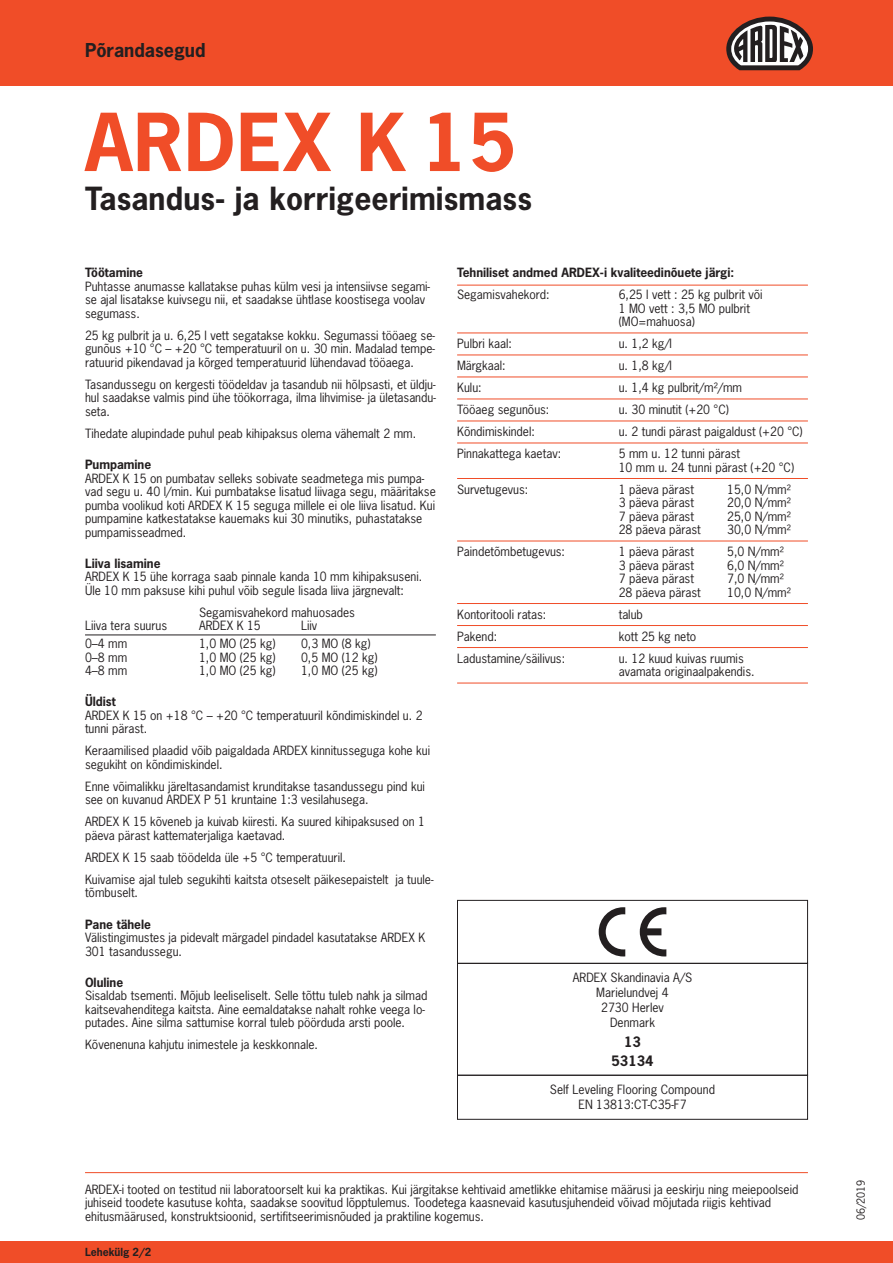
<style>
.page{position:relative;width:893px;height:1263px;background:#fff}
.page>*{position:absolute;margin:0;border:0;box-sizing:border-box;transform-origin:0 0}
.t1{font:700 75px "News Gothic Std";letter-spacing:.015em;color:#f04d28}
.t2{font:700 30px "News Gothic Std";letter-spacing:.005em;color:#231f20}
.t3{font:700 18px "News Gothic Std";color:#231f20}
.t4{font:700 13.5px/19.2px "News Gothic Std";color:#231f20;text-align:center}
.t5{font:12px/13.5px "News Gothic Std";color:#231f20}
.t6{font:700 12px "News Gothic Std";color:#231f20}
.t7{font:700 10.5px "News Gothic Std";color:#231f20}
.t8{font:10.5px "News Gothic Std";color:#231f20}
</style>
<div class="page">
<hr style="left:85px;top:1172px;width:723px;height:1px;background:#f04d28">
<div style="left:0;top:1242px;width:893px;height:21px;background:#f04d28"></div>
<div style="left:0;top:0;width:893px;height:85px;background:#f04d28"></div>
<div style="left:457px;top:900px;width:351px;height:64px;border:1px solid #231f20"></div>
<div style="left:457px;top:963px;width:351px;height:112px;border:1px solid #231f20"></div>
<div style="left:457px;top:1075px;width:351px;height:45px;border:1px solid #231f20"></div>
<svg style="left:599px;top:907px;width:26px;height:49px"></svg>
<svg style="left:640px;top:907px;width:26px;height:49px"></svg>
<hr style="left:85px;top:634px;width:351px;height:1px;background:#231f20">
<hr style="left:457px;top:285px;width:351px;height:1px;background:#f04d28">
<hr style="left:457px;top:333px;width:351px;height:1px;background:#f04d28">
<hr style="left:457px;top:355px;width:351px;height:1px;background:#f04d28">
<hr style="left:457px;top:377px;width:351px;height:1px;background:#f04d28">
<hr style="left:457px;top:399px;width:351px;height:1px;background:#f04d28">
<hr style="left:457px;top:421px;width:351px;height:1px;background:#f04d28">
<hr style="left:457px;top:443px;width:351px;height:1px;background:#f04d28">
<hr style="left:457px;top:478px;width:351px;height:1px;background:#f04d28">
<hr style="left:457px;top:541px;width:351px;height:1px;background:#f04d28">
<hr style="left:457px;top:603px;width:351px;height:1px;background:#f04d28">
<hr style="left:457px;top:625px;width:351px;height:1px;background:#f04d28">
<hr style="left:457px;top:647px;width:351px;height:1px;background:#f04d28">
<hr style="left:457px;top:683px;width:351px;height:1px;background:#f04d28">
<svg style="left:726px;top:17px;width:87px;height:53px"></svg>
<h3 class="t3" style="left:85px;top:38px;width:122px">Põrandasegud</h3>
<h1 class="t1" style="left:85px;top:93px;width:432px">ARDEX K 15</h1>
<h2 class="t2" style="left:85px;top:179px;width:448px">Tasandus- ja korrigeerimismass</h2>
<p class="t6" style="left:85px;top:265px;width:60px">Töötamine</p>
<p class="t5" style="left:85px;top:279px;width:346px">Puhtasse anumasse kallatakse puhas külm vesi ja intensiivse segami&shy;se ajal lisatakse kuivsegu nii, et saadakse ühtlase koostisega voolav segumass.</p>
<p class="t5" style="left:85px;top:328px;width:351px;text-align:justify">25 kg pulbrit ja u. 6,25 l vett segatakse kokku. Segumassi tööaeg se&shy;gunõus +10 °C – +20 °C temperatuuril on u. 30 min. Madalad tempe&shy;ratuurid pikendavad ja kõrged temperatuurid lühendavad tööaega.</p>
<p class="t5" style="left:85px;top:377px;width:352px;text-align:justify">Tasandussegu on kergesti töödeldav ja tasandub nii hõlpsasti, et üldju&shy;hul saadakse valmis pind ühe töökorraga, ilma lihvimise- ja ületasandu&shy;seta.</p>
<p class="t5" style="left:85px;top:426px;width:333px">Tihedate alupindade puhul peab kihipaksus olema vähemalt 2 mm.</p>
<p class="t6" style="left:85px;top:457px;width:68px">Pumpamine</p>
<p class="t5" style="left:85px;top:471px;width:352px">ARDEX K 15 on pumbatav selleks sobivate seadmetega mis pumpa&shy;vad segu u. 40 l/min. Kui pumbatakse lisatud liivaga segu, määritakse pumba voolikud koti ARDEX K 15 seguga millele ei ole liiva lisatud. Kui pumpamine katkestatakse kauemaks kui 30 minutiks, puhastatakse pumpamisseadmed.</p>
<p class="t6" style="left:85px;top:555px;width:77px">Liiva lisamine</p>
<p class="t5" style="left:85px;top:570px;width:339px">ARDEX K 15 ühe korraga saab pinnale kanda 10 mm kihipaksuseni.<br>Üle 10 mm paksuse kihi puhul võib segule lisada liiva järgnevalt:</p>
<p class="t5" style="left:199px;top:605px;width:157px">Segamisvahekord mahuosades</p>
<p class="t5" style="left:85px;top:619px;width:84px">Liiva tera suurus</p>
<p class="t5" style="left:199px;top:619px;width:63px">ARDEX K 15</p>
<p class="t5" style="left:301px;top:619px;width:18px">Liiv</p>
<p class="t5" style="left:85px;top:637px;width:44px">0–4 mm</p>
<p class="t5" style="left:199px;top:637px;width:78px">1,0 MO (25 kg)</p>
<p class="t5" style="left:301px;top:637px;width:71px">0,3 MO (8 kg)</p>
<p class="t5" style="left:85px;top:650px;width:44px">0–8 mm</p>
<p class="t5" style="left:199px;top:650px;width:78px">1,0 MO (25 kg)</p>
<p class="t5" style="left:301px;top:650px;width:78px">0,5 MO (12 kg)</p>
<p class="t5" style="left:85px;top:664px;width:44px">4–8 mm</p>
<p class="t5" style="left:199px;top:664px;width:78px">1,0 MO (25 kg)</p>
<p class="t5" style="left:301px;top:664px;width:78px">1,0 MO (25 kg)</p>
<p class="t6" style="left:85px;top:694px;width:32px">Üldist</p>
<p class="t5" style="left:85px;top:708px;width:339px">ARDEX K 15 on +18 °C – +20 °C temperatuuril kõndimiskindel u. 2 tunni pärast.</p>
<p class="t5" style="left:85px;top:744px;width:347px">Keraamilised plaadid võib paigaldada ARDEX kinnitusseguga kohe kui segukiht on kõndimiskindel.</p>
<p class="t5" style="left:85px;top:779px;width:341px">Enne võimalikku järeltasandamist krunditakse tasandussegu pind kui see on kuvanud ARDEX P 51 kruntaine 1:3 vesilahusega.</p>
<p class="t5" style="left:85px;top:815px;width:342px">ARDEX K 15 kõveneb ja kuivab kiiresti. Ka suured kihipaksused on 1 päeva pärast kattematerjaliga kaetavad.</p>
<p class="t5" style="left:85px;top:846px;width:350px;line-height:22px">ARDEX K 15 saab töödelda üle +5 °C temperatuuril.<br>Kuivamise ajal tuleb segukihti kaitsta otseselt päikesepaistelt ja tuule-</p>
<p class="t5" style="left:85px;top:886px;width:55px">tõmbuselt.</p>
<p class="t6" style="left:85px;top:916px;width:67px">Pane tähele</p>
<p class="t5" style="left:85px;top:931px;width:342px">Välistingimustes ja pidevalt märgadel pindadel kasutatakse ARDEX K<br>301 tasandussegu.</p>
<p class="t6" style="left:85px;top:974px;width:40px">Oluline</p>
<p class="t5" style="left:85px;top:989px;width:344px">Sisaldab tsementi. Mõjub leeliseliselt. Selle tõttu tuleb nahk ja silmad kaitsevahenditega kaitsta. Aine eemaldatakse nahalt rohke veega lo&shy;putades. Aine silma sattumise korral tuleb pöörduda arsti poole.</p>
<p class="t5" style="left:85px;top:1038px;width:234px">Kõvenenuna kahjutu inimestele ja keskkonnale.</p>
<p class="t6" style="left:457px;top:265px;width:278px">Tehniliset andmed ARDEX-i kvaliteedinõuete järgi:</p>
<p class="t5" style="left:457px;top:288px;width:94px">Segamisvahekord:</p>
<p class="t5" style="left:619px;top:288px;width:145px">6,25 l vett : 25 kg pulbrit või<br>1 MO vett : 3,5 MO pulbrit (MO=mahuosa)</p>
<p class="t5" style="left:457px;top:337px;width:56px">Pulbri kaal:</p>
<p class="t5" style="left:619px;top:337px;width:55px">u. 1,2 kg/l</p>
<p class="t5" style="left:457px;top:359px;width:50px">Märgkaal:</p>
<p class="t5" style="left:619px;top:359px;width:55px">u. 1,8 kg/l</p>
<p class="t5" style="left:457px;top:381px;width:26px">Kulu:</p>
<p class="t5" style="left:619px;top:381px;width:125px">u. 1,4 kg pulbrit/m²/mm</p>
<p class="t5" style="left:457px;top:403px;width:94px">Tööaeg segunõus:</p>
<p class="t5" style="left:619px;top:403px;width:112px">u. 30 minutit (+20 °C)</p>
<p class="t5" style="left:457px;top:425px;width:79px">Kõndimiskindel:</p>
<p class="t5" style="left:619px;top:425px;width:185px">u. 2 tundi pärast paigaldust (+20 °C)</p>
<p class="t5" style="left:457px;top:447px;width:105px">Pinnakattega kaetav:</p>
<p class="t5" style="left:619px;top:447px;width:177px">5 mm u. 12 tunni pärast<br>10 mm u. 24 tunni pärast (+20 °C)</p>
<p class="t5" style="left:457px;top:482px;width:73px">Survetugevus:</p>
<p class="t5" style="left:619px;top:482px;width:77px">1 päeva pärast</p>
<p class="t5" style="left:727px;top:482px;width:65px">15,0 N/mm²</p>
<p class="t5" style="left:619px;top:496px;width:77px">3 päeva pärast</p>
<p class="t5" style="left:727px;top:496px;width:65px">20,0 N/mm²</p>
<p class="t5" style="left:619px;top:509px;width:77px">7 päeva pärast</p>
<p class="t5" style="left:727px;top:509px;width:65px">25,0 N/mm²</p>
<p class="t5" style="left:619px;top:523px;width:84px">28 päeva pärast</p>
<p class="t5" style="left:727px;top:523px;width:65px">30,0 N/mm²</p>
<p class="t5" style="left:457px;top:545px;width:109px">Paindetõmbetugevus:</p>
<p class="t5" style="left:619px;top:545px;width:77px">1 päeva pärast</p>
<p class="t5" style="left:727px;top:545px;width:58px">5,0 N/mm²</p>
<p class="t5" style="left:619px;top:558px;width:77px">3 päeva pärast</p>
<p class="t5" style="left:727px;top:558px;width:58px">6,0 N/mm²</p>
<p class="t5" style="left:619px;top:572px;width:77px">7 päeva pärast</p>
<p class="t5" style="left:727px;top:572px;width:58px">7,0 N/mm²</p>
<p class="t5" style="left:619px;top:585px;width:84px">28 päeva pärast</p>
<p class="t5" style="left:727px;top:585px;width:65px">10,0 N/mm²</p>
<p class="t5" style="left:457px;top:607px;width:91px">Kontoritooli ratas:</p>
<p class="t5" style="left:619px;top:607px;width:26px">talub</p>
<p class="t5" style="left:457px;top:629px;width:42px">Pakend:</p>
<p class="t5" style="left:619px;top:629px;width:79px">kott 25 kg neto</p>
<p class="t5" style="left:457px;top:651px;width:109px">Ladustamine/säilivus:</p>
<p class="t5" style="left:619px;top:651px;width:137px">u. 12 kuud kuivas ruumis avamata originaalpakendis.</p>
<p class="t5" style="left:573px;top:970px;width:121px;line-height:15px;text-align:center">ARDEX Skandinavia A/S<br>Marielundvej 4<br>2730 Herlev<br>Denmark</p>
<p class="t4" style="left:611px;top:1032px;width:43px">13<br>53134</p>
<p class="t5" style="left:550px;top:1082px;width:167px;line-height:15px;text-align:center">Self Leveling Flooring Compound<br>EN 13813:CT-C35-F7</p>
<p class="t5" style="left:85px;top:1182px;width:715px">ARDEX-i tooted on testitud nii laboratoorselt kui ka praktikas. Kui järgitakse kehtivaid ametlikke ehitamise määrusi ja eeskirju ning meiepoolseid juhiseid toodete kasutuse kohta, saadakse soovitud lõpptulemus. Toodetega kaasnevaid kasutusjuhendeid võivad mõjutada riigis kehtivad ehitusmäärused, konstruktsioonid, sertifitseerimisnõuded ja praktiline kogemus.</p>
<p class="t8" style="left:854px;top:1220px;width:42px;rotate:-90deg">06/2019</p>
<p class="t7" style="left:85px;top:1245px;width:68px">Lehekülg 2/2</p>
</div>
